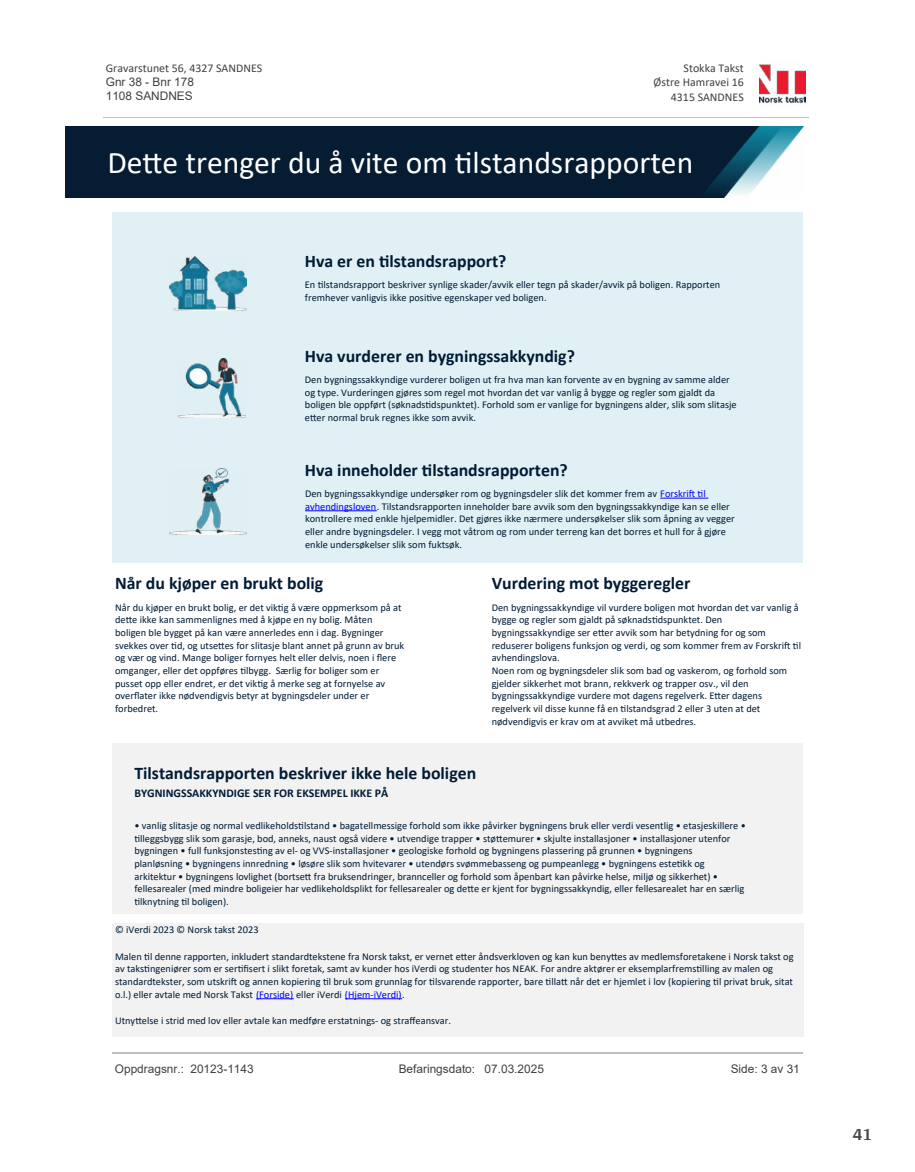
<style>
.page{position:relative;width:915px;height:1172px;background:#fff}
.page>*{position:absolute;margin:0;border:0;box-sizing:border-box;transform-origin:0 0}
.t1{font:31.65px "Calibri";color:#fff}
.t2{font:700 18px "Arya";color:#414749}
.t3{font:700 17.85px "Calibri";color:#001b34}
.t4{font:11.85px/14.2px "Arial";color:#404040}
.t5{font:11.85px/14.5px "Calibri";color:#404040;text-align:right}
.t6{font:700 11.85px "Calibri";color:#001b34}
.t7{font:10.35px/12.6px "Calibri";color:#001b34}
.s1{color:#00f}
</style>
<div class="page">
<img style="left:65px;top:127px;width:738px;height:71px">
<div style="left:112px;top:212px;width:690px;height:351px;background:#e1f0f4"></div>
<img style="left:170px;top:256px;width:76px;height:54px">
<img style="left:179px;top:359px;width:66px;height:58px">
<img style="left:170px;top:468px;width:76px;height:67px">
<hr style="left:660px;top:498px;width:48px;height:1px;background:#00f">
<hr style="left:305px;top:510px;width:71px;height:1px;background:#00f">
<div style="left:112px;top:743px;width:690px;height:171px;background:#f2f2f2"></div>
<div style="left:112px;top:923px;width:691px;height:114px;background:#f2f2f2"></div>
<hr style="left:256px;top:998px;width:38px;height:1px;background:#00f">
<hr style="left:345px;top:998px;width:57px;height:1px;background:#00f">
<img style="left:759px;top:64px;width:46px;height:40px">
<hr style="left:103px;top:117px;width:705px;height:1px;background:#c0c0c0">
<hr style="left:112px;top:1052px;width:690px;height:2px;background:#c0c0c0">
<p class="t5" style="left:106px;top:60px;width:158px">Gravarstunet 56, 4327 SANDNES</p>
<p class="t4" style="left:106px;top:74px;width:90px">Gnr 38 - Bnr 178<br>1108 SANDNES</p>
<p class="t5" style="left:653px;top:60px;width:92px">Stokka Takst<br>Østre Hamravei 16<br>4315 SANDNES</p>
<h1 class="t1" style="left:107px;top:141px;width:587px">De琀琀e trenger du å vite om 琀椀lstandsrapporten</h1>
<h3 class="t3" style="left:305px;top:248px;width:203px">Hva er en 琀椀lstandsrapport?</h3>
<p class="t7" style="left:305px;top:278px;width:417px">En 琀椀lstandsrapport beskriver synlige skader/avvik eller tegn på skader/avvik på boligen. Rapporten fremhever vanligvis ikke posi琀椀ve egenskaper ved boligen.</p>
<h3 class="t3" style="left:305px;top:343px;width:271px">Hva vurderer en bygningssakkyndig?</h3>
<p class="t7" style="left:305px;top:373px;width:433px">Den bygningssakkyndige vurderer boligen ut fra hva man kan forvente av en bygning av samme alder og type. Vurderingen gjøres som regel mot hvordan det var vanlig å bygge og regler som gjaldt da boligen ble oppført (søknads琀椀dspunktet). Forhold som er vanlige for bygningens alder, slik som slitasje e琀琀er normal bruk regnes ikke som avvik.</p>
<h3 class="t3" style="left:305px;top:457px;width:264px">Hva inneholder 琀椀lstandsrapporten?</h3>
<p class="t7" style="left:305px;top:487px;width:431px">Den bygningssakkyndige undersøker rom og bygningsdeler slik det kommer frem av <span class="s1">Forskri昀琀 琀椀l avhendingsloven</span>. Tilstandsrapporten inneholder bare avvik som den bygningssakkyndige kan se eller kontrollere med enkle hjelpemidler. Det gjøres ikke nærmere undersøkelser slik som åpning av vegger eller andre bygningsdeler. I vegg mot våtrom og rom under terreng kan det borres et hull for å gjøre enkle undersøkelser slik som fuktsøk.</p>
<h3 class="t3" style="left:115px;top:571px;width:210px">Når du kjøper en brukt bolig</h3>
<p class="t7" style="left:115px;top:601px;width:291px">Når du kjøper en brukt bolig, er det vik琀椀g å være oppmerksom på at de琀琀e ikke kan sammenlignes med å kjøpe en ny bolig. Måten boligen ble bygget på kan være annerledes enn i dag. Bygninger svekkes over 琀椀d, og utse琀琀es for slitasje blant annet på grunn av bruk og vær og vind. Mange boliger fornyes helt eller delvis, noen i 昀氀ere omganger, eller det oppføres 琀椀lbygg. Særlig for boliger som er pusset opp eller endret, er det vik琀椀g å merke seg at fornyelse av over昀氀ater ikke nødvendigvis betyr at bygningsdeler under er forbedret.</p>
<h3 class="t3" style="left:491px;top:571px;width:200px">Vurdering mot byggeregler</h3>
<p class="t7" style="left:491px;top:601px;width:311px">Den bygningssakkyndige vil vurdere boligen mot hvordan det var vanlig å bygge og regler som gjaldt på søknads琀椀dspunktet. Den bygningssakkyndige ser e琀琀er avvik som har betydning for og som reduserer boligens funksjon og verdi, og som kommer frem av Forskri昀琀 琀椀l avhendingslova.<br>Noen rom og bygningsdeler slik som bad og vaskerom, og forhold som gjelder sikkerhet mot brann, rekkverk og trapper osv., vil den bygningssakkyndige vurdere mot dagens regelverk. E琀琀er dagens regelverk vil disse kunne få en 琀椀lstandsgrad 2 eller 3 uten at det nødvendigvis er krav om at avviket må utbedres.</p>
<h3 class="t3" style="left:134px;top:760px;width:343px">Tilstandsrapporten beskriver ikke hele boligen</h3>
<p class="t6" style="left:134px;top:785px;width:255px">BYGNINGSSAKKYNDIGE SER FOR EKSEMPEL IKKE PÅ</p>
<p class="t7" style="left:134px;top:819px;width:612px">• vanlig slitasje og normal vedlikeholds琀椀lstand • bagatellmessige forhold som ikke påvirker bygningens bruk eller verdi vesentlig • etasjeskillere •琀椀lleggsbygg slik som garasje, bod, anneks, naust også videre • utvendige trapper • stø琀琀emurer • skjulte installasjoner • installasjoner utenfor bygningen • full funksjonstes琀椀ng av el- og VVS-installasjoner • geologiske forhold og bygningens plassering på grunnen • bygningens<br>planløsning • bygningens innredning • løsøre slik som hvitevarer • utendørs svømmebasseng og pumpeanlegg • bygningens este琀椀kk og arkitektur • bygningens lovlighet (bortse琀琀 fra bruksendringer, brannceller og forhold som åpenbart kan påvirke helse, miljø og sikkerhet) • fellesarealer (med mindre boligeier har vedlikeholdsplikt for fellesarealer og de琀琀e er kjent for bygningssakkyndig, eller fellesarealet har en særlig琀椀lknytning 琀椀l boligen).</p>
<p class="t7" style="left:115px;top:923px;width:145px">© iVerdi 2023 © Norsk takst 2023</p>
<p class="t7" style="left:115px;top:949px;width:679px">Malen 琀椀l denne rapporten, inkludert standardtekstene fra Norsk takst, er vernet e琀琀er åndsverkloven og kan kun beny琀琀es av medlemsforetakene i Norsk takst og av taks琀椀ngeniører som er ser琀椀昀椀sert i slikt foretak, samt av kunder hos iVerdi og studenter hos NEAK. For andre aktører er eksemplarfrems琀椀lling av malen og standardtekster, som utskri昀琀 og annen kopiering 琀椀l bruk som grunnlag for 琀椀lsvarende rapporter, bare 琀椀lla琀琀 når det er hjemlet i lov (kopiering 琀椀l privat bruk, sitat o.l.) eller avtale med Norsk Takst <span class="s1">(Forside)</span> eller iVerdi <span class="s1">(Hjem-iVerdi)</span>.</p>
<p class="t7" style="left:115px;top:1014px;width:337px">Utny琀琀else i strid med lov eller avtale kan medføre erstatnings- og stra昀昀eansvar.</p>
<p class="t4" style="left:115px;top:1062px;width:140px">Oppdragsnr.: 20123-1143</p>
<p class="t4" style="left:398px;top:1062px;width:147px">Befaringsdato: 07.03.2025</p>
<p class="t4" style="left:730px;top:1062px;width:71px">Side: 3 av 31</p>
<h2 class="t2" style="left:852px;top:1123px;width:21px">41</h2>
</div>
